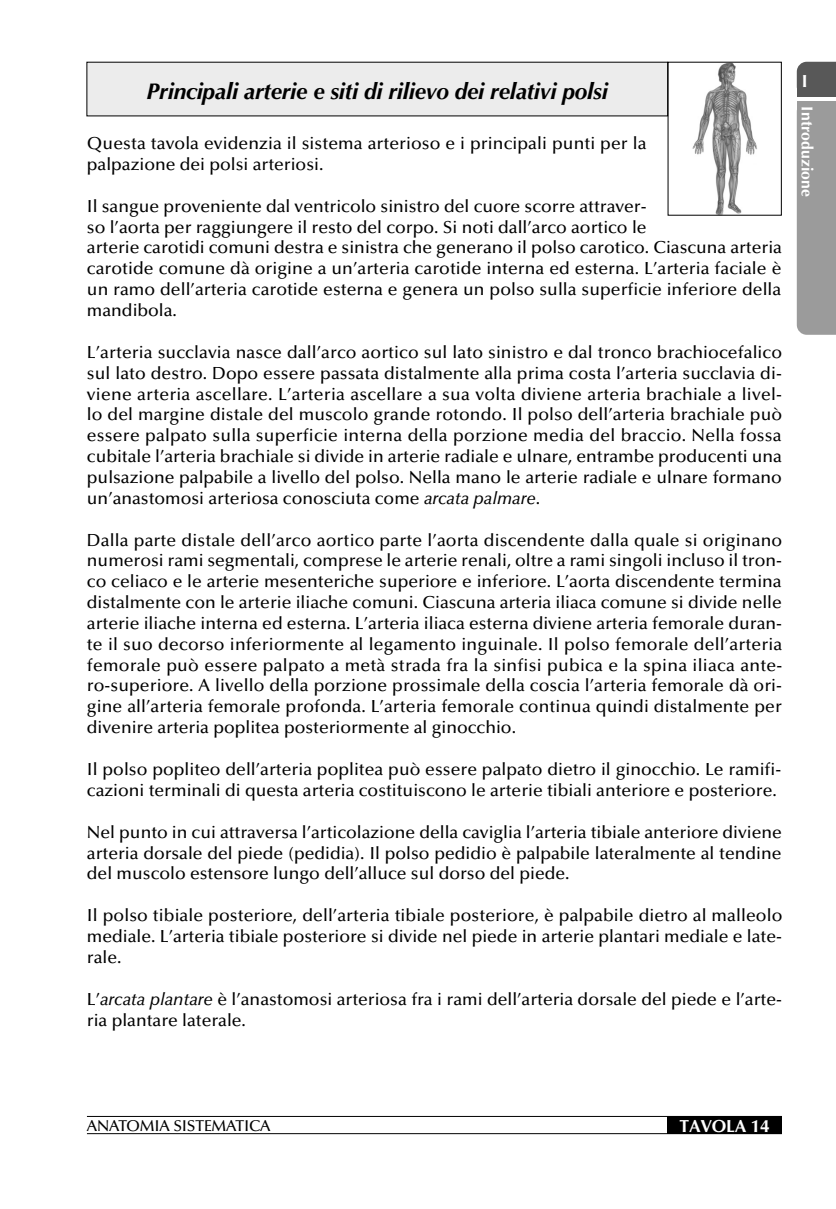
<style>
.page{position:relative;width:836px;height:1209px;background:#fff}
.page>*{position:absolute;margin:0;border:0;box-sizing:border-box;transform-origin:0 0}
.t1{font:italic 700 22.75px "Optima LT Std";letter-spacing:-.015em;color:#000}
.t2{font:500 17.5px/20.8px "Optima LT Std";color:#000}
.t3{font:700 17.5px "Optima LT Std";letter-spacing:-.015em;color:#fff}
.t4{font:500 15.75px "Optima LT Std";letter-spacing:-.015em;color:#000}
.t5{font:700 15.75px "Optima LT Std";letter-spacing:.005em;color:#fff}
.s1{font-style:italic}
</style>
<div class="page">
<hr style="left:87px;top:1115px;width:694px;height:1px;background:#000">
<hr style="left:87px;top:1132px;width:694px;height:1px;background:#000">
<div style="left:667px;top:1116px;width:114px;height:17px;background:#000"></div>
<div style="left:87px;top:62px;width:580px;height:54px;background:#ececec"></div>
<img style="left:692px;top:64px;width:65px;height:149px">
<svg style="left:796px;top:62px;width:39px;height:273px;background:#969696"></svg>
<div style="left:796px;top:101px;width:39px;height:18px;background:#9b9b9b"></div>
<h1 class="t1" style="left:146px;top:78px;width:463px">Principali arterie e siti di rilievo dei relativi polsi</h1>
<p class="t2" style="left:87px;top:133px;width:561px">Questa tavola evidenzia il sistema arterioso e i principali punti per la palpazione dei polsi arteriosi.</p>
<p class="t2" style="left:87px;top:196px;width:696px">Il sangue proveniente dal ventricolo sinistro del cuore scorre attraver-<br>so l’aorta per raggiungere il resto del corpo. Si noti dall’arco aortico le<br>arterie carotidi comuni destra e sinistra che generano il polso carotico. Ciascuna arteria carotide comune dà origine a un’arteria carotide interna ed esterna. L’arteria faciale è un ramo dell’arteria carotide esterna e genera un polso sulla superficie inferiore della mandibola.</p>
<p class="t2" style="left:87px;top:342px;width:696px;text-align:justify">L’arteria succlavia nasce dall’arco aortico sul lato sinistro e dal tronco brachiocefalico sul lato destro. Dopo essere passata distalmente alla prima costa l’arteria succlavia di&shy;viene arteria ascellare. L’arteria ascellare a sua volta diviene arteria brachiale a livel&shy;lo del margine distale del muscolo grande rotondo. Il polso dell’arteria brachiale può essere palpato sulla superficie interna della porzione media del braccio. Nella fossa cubitale l’arteria brachiale si divide in arterie radiale e ulnare, entrambe producenti una pulsazione palpabile a livello del polso. Nella mano le arterie radiale e ulnare formano un’anastomosi arteriosa conosciuta come <span class="s1">arcata palmare</span>.</p>
<p class="t2" style="left:87px;top:529px;width:696px;text-align:justify">Dalla parte distale dell’arco aortico parte l’aorta discendente dalla quale si originano numerosi rami segmentali, comprese le arterie renali, oltre a rami singoli incluso il tron&shy;co celiaco e le arterie mesenteriche superiore e inferiore. L’aorta discendente termina distalmente con le arterie iliache comuni. Ciascuna arteria iliaca comune si divide nelle arterie iliache interna ed esterna. L’arteria iliaca esterna diviene arteria femorale duran&shy;te il suo decorso inferiormente al legamento inguinale. Il polso femorale dell’arteria femorale può essere palpato a metà strada fra la sinfisi pubica e la spina iliaca ante&shy;ro-superiore. A livello della porzione prossimale della coscia l’arteria femorale dà ori&shy;gine all’arteria femorale profonda. L’arteria femorale continua quindi distalmente per divenire arteria poplitea posteriormente al ginocchio.</p>
<p class="t2" style="left:87px;top:759px;width:695px">Il polso popliteo dell’arteria poplitea può essere palpato dietro il ginocchio. Le ramifi&shy;cazioni terminali di questa arteria costituiscono le arterie tibiali anteriore e posteriore.</p>
<p class="t2" style="left:87px;top:821px;width:696px;text-align:justify">Nel punto in cui attraversa l’articolazione della caviglia l’arteria tibiale anteriore diviene arteria dorsale del piede (pedidia). Il polso pedidio è palpabile lateralmente al tendine del muscolo estensore lungo dell’alluce sul dorso del piede.</p>
<p class="t2" style="left:87px;top:905px;width:697px;text-align:justify">Il polso tibiale posteriore, dell’arteria tibiale posteriore, è palpabile dietro al malleolo mediale. L’arteria tibiale posteriore si divide nel piede in arterie plantari mediale e late&shy;rale.</p>
<p class="t2" style="left:87px;top:988px;width:696px">L’<span class="s1">arcata plantare</span> è l’anastomosi arteriosa fra i rami dell’arteria dorsale del piede e l’arte&shy;ria plantare laterale.</p>
<p class="t3" style="left:801px;top:71px;width:7px">I</p>
<p class="t5" style="left:816px;top:106px;width:92px;rotate:90deg">Introduzione</p>
<p class="t4" style="left:87px;top:1116px;width:185px">ANATOMIA SISTEMATICA</p>
<p class="t3" style="left:679px;top:1115px;width:92px">TAVOLA 14</p>
</div>
